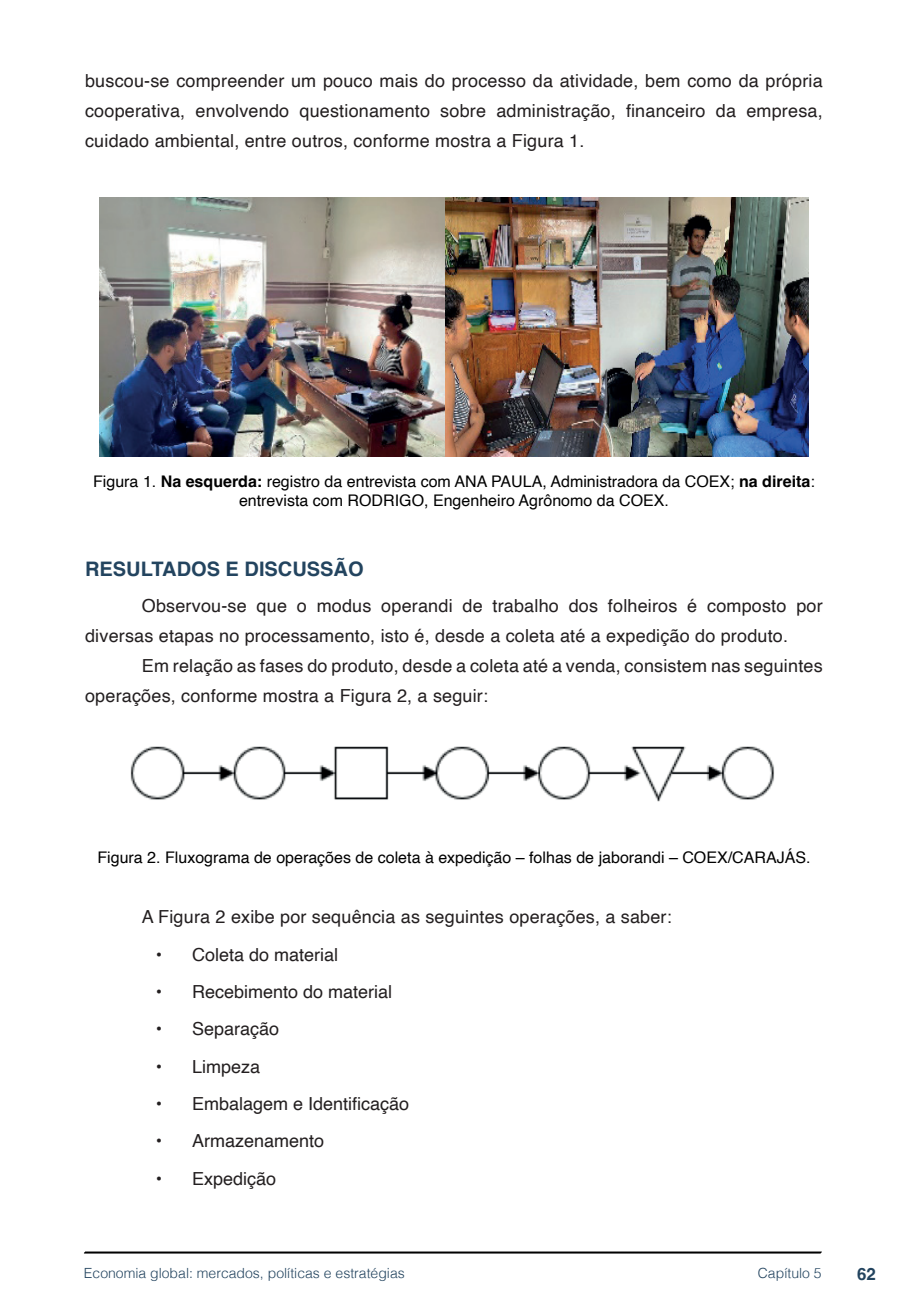
<style>
.page{position:relative;width:908px;height:1304px;background:#fff}
.page>*{position:absolute;margin:0;border:0;box-sizing:border-box;transform-origin:0 0}
.TITULOS{font:700 20px "Helvetica";color:#23445f}
.txt{font:18px/30px "Helvetica";letter-spacing:.01em;color:#231f20}
.t1{font:700 16.8px "Helvetica";color:#23445f}
.imagens_graf_tab{font:16px/19.2px "Helvetica";color:#000;text-align:center}
.t2{font:300 14px "Helvetica";color:#23445f}
.s1{font-weight:700}
</style>
<div class="page">
<svg style="left:84px;top:1251px;width:737px;height:3px;background:#515151"></svg>
<img style="left:100px;top:197px;width:707px;height:259px">
<img style="left:130px;top:746px;width:644px;height:56px">
<p class="txt" style="left:85px;top:66px;width:738px;text-align:justify">buscou-se compreender um pouco mais do processo da atividade, bem como da própria cooperativa, envolvendo questionamento sobre administração, financeiro da empresa, cuidado ambiental, entre outros, conforme mostra a Figura 1.</p>
<p class="imagens_graf_tab" style="left:93px;top:472px;width:722px">Figura 1. <span class="s1">Na esquerda:</span> registro da entrevista com ANA PAULA, Administradora da COEX; <span class="s1">na direita</span>: entrevista com RODRIGO, Engenheiro Agrônomo da COEX.</p>
<p class="TITULOS" style="left:85px;top:557px;width:280px">RESULTADOS E DISCUSSÃO</p>
<p class="txt" style="left:85px;top:591px;width:738px;text-indent:57px">Observou-se que o modus operandi de trabalho dos folheiros é composto por diversas etapas no processamento, isto é, desde a coleta até a expedição do produto.</p>
<p class="txt" style="left:85px;top:651px;width:738px;text-indent:57px">Em relação as fases do produto, desde a coleta até a venda, consistem nas seguintes operações, conforme mostra a Figura 2, a seguir:</p>
<p class="imagens_graf_tab" style="left:97px;top:849px;width:714px">Figura 2. Fluxograma de operações de coleta à expedição – folhas de jaborandi – COEX/CARAJÁS.</p>
<p class="txt" style="left:142px;top:903px;width:531px">A Figura 2 exibe por sequência as seguintes operações, a saber:</p>
<p class="txt" style="left:156px;top:940px;width:184px">• Coleta do material</p>
<p class="txt" style="left:156px;top:977px;width:238px">• Recebimento do material</p>
<p class="txt" style="left:156px;top:1015px;width:125px">• Separação</p>
<p class="txt" style="left:156px;top:1052px;width:106px">• Limpeza</p>
<p class="txt" style="left:156px;top:1089px;width:255px">• Embalagem e Identificação</p>
<p class="txt" style="left:156px;top:1127px;width:170px">• Armazenamento</p>
<p class="txt" style="left:156px;top:1164px;width:122px">• Expedição</p>
<p class="t2" style="left:84px;top:1261px;width:322px">Economia global: mercados, políticas e estratégias</p>
<p class="t2" style="left:757px;top:1261px;width:65px">Capítulo 5</p>
<p class="t1" style="left:856px;top:1264px;width:20px">62</p>
</div>
